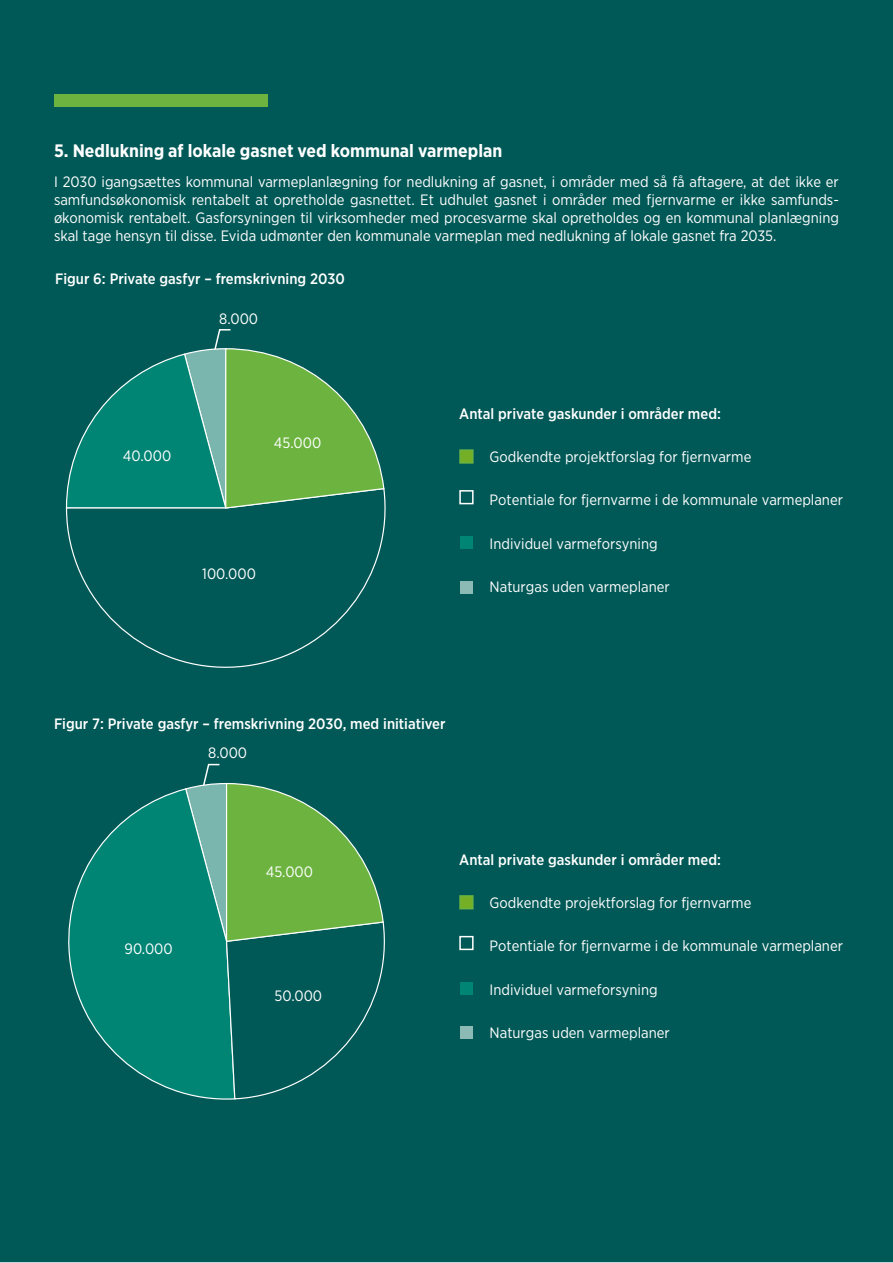
<style>
.page{position:relative;width:893px;height:1263px;background:#005957}
.page>*{position:absolute;margin:0;border:0;box-sizing:border-box;transform-origin:0 0}
.t1{font:700 18px "Gotham Narrow";color:#fff}
.t2{font:15px/18px "Gotham Narrow";color:#fff;text-align:justify}
.t3{font:500 15px "Gotham Narrow";color:#fff}
</style>
<div class="page">
<svg style="left:64px;top:787px;width:172px;height:316px;background:#03786c"></svg>
<svg style="left:184px;top:763px;width:210px;height:337px;background:#257d5c"></svg>
<div style="left:54px;top:94px;width:214px;height:13px;background:#6cb43f"></div>
<div style="left:459px;top:449px;width:15px;height:15px;background:#74af26;border:2px solid #6cb43f"></div>
<div style="left:459px;top:490px;width:15px;height:14px;background:#005957;border:2px solid #fff"></div>
<div style="left:460px;top:581px;width:13px;height:12px;background:#8bbbb4"></div>
<div style="left:460px;top:536px;width:13px;height:13px;background:#008575"></div>
<div style="left:459px;top:895px;width:15px;height:14px;background:#74af26;border:2px solid #6cb43f"></div>
<div style="left:459px;top:936px;width:15px;height:14px;background:#005957;border:2px solid #fff"></div>
<div style="left:460px;top:1026px;width:13px;height:13px;background:#8bbbb4"></div>
<div style="left:460px;top:982px;width:13px;height:12px;background:#008575"></div>
<div style="left:65px;top:487px;width:330px;height:191px;background:#005957"></div>
<svg style="left:65px;top:328px;width:320px;height:181px;background:#2e8b60"></svg>
<p class="t1" style="left:54px;top:139px;width:450px">5. Nedlukning af lokale gasnet ved kommunal varmeplan</p>
<p class="t2" style="left:54px;top:172px;width:786px">I 2030 igangsættes kommunal varmeplanlægning for nedlukning af gasnet, i områder med så få aftagere, at det ikke er samfundsøkonomisk rentabelt at opretholde gasnettet. Et udhulet gasnet i områder med fjernvarme er ikke samfunds&shy;økonomisk rentabelt. Gasforsyningen til virksomheder med procesvarme skal opretholdes og en kommunal planlægning skal tage hensyn til disse. Evida udmønter den kommunale varmeplan med nedlukning af lokale gasnet fra 2035.</p>
<p class="t3" style="left:55px;top:269px;width:291px">Figur 6: Private gasfyr – fremskrivning 2030</p>
<p class="t2" style="left:219px;top:309px;width:40px">8.000</p>
<p class="t2" style="left:123px;top:446px;width:50px">40.000</p>
<p class="t2" style="left:274px;top:433px;width:49px">45.000</p>
<p class="t2" style="left:202px;top:565px;width:55px">100.000</p>
<p class="t3" style="left:459px;top:404px;width:263px">Antal private gaskunder i områder med:</p>
<p class="t2" style="left:490px;top:448px;width:263px">Godkendte projektforslag for fjernvarme</p>
<p class="t2" style="left:490px;top:491px;width:355px">Potentiale for fjernvarme i de kommunale varmeplaner</p>
<p class="t2" style="left:490px;top:534px;width:169px">Individuel varmeforsyning</p>
<p class="t2" style="left:490px;top:577px;width:182px">Naturgas uden varmeplaner</p>
<p class="t3" style="left:54px;top:714px;width:393px">Figur 7: Private gasfyr – fremskrivning 2030, med initiativer</p>
<p class="t2" style="left:208px;top:744px;width:40px">8.000</p>
<p class="t2" style="left:125px;top:939px;width:50px">90.000</p>
<p class="t2" style="left:266px;top:862px;width:49px">45.000</p>
<p class="t2" style="left:274px;top:986px;width:49px">50.000</p>
<p class="t3" style="left:459px;top:850px;width:263px">Antal private gaskunder i områder med:</p>
<p class="t2" style="left:490px;top:893px;width:263px">Godkendte projektforslag for fjernvarme</p>
<p class="t2" style="left:490px;top:937px;width:355px">Potentiale for fjernvarme i de kommunale varmeplaner</p>
<p class="t2" style="left:490px;top:980px;width:169px">Individuel varmeforsyning</p>
<p class="t2" style="left:490px;top:1023px;width:182px">Naturgas uden varmeplaner</p>
</div>
